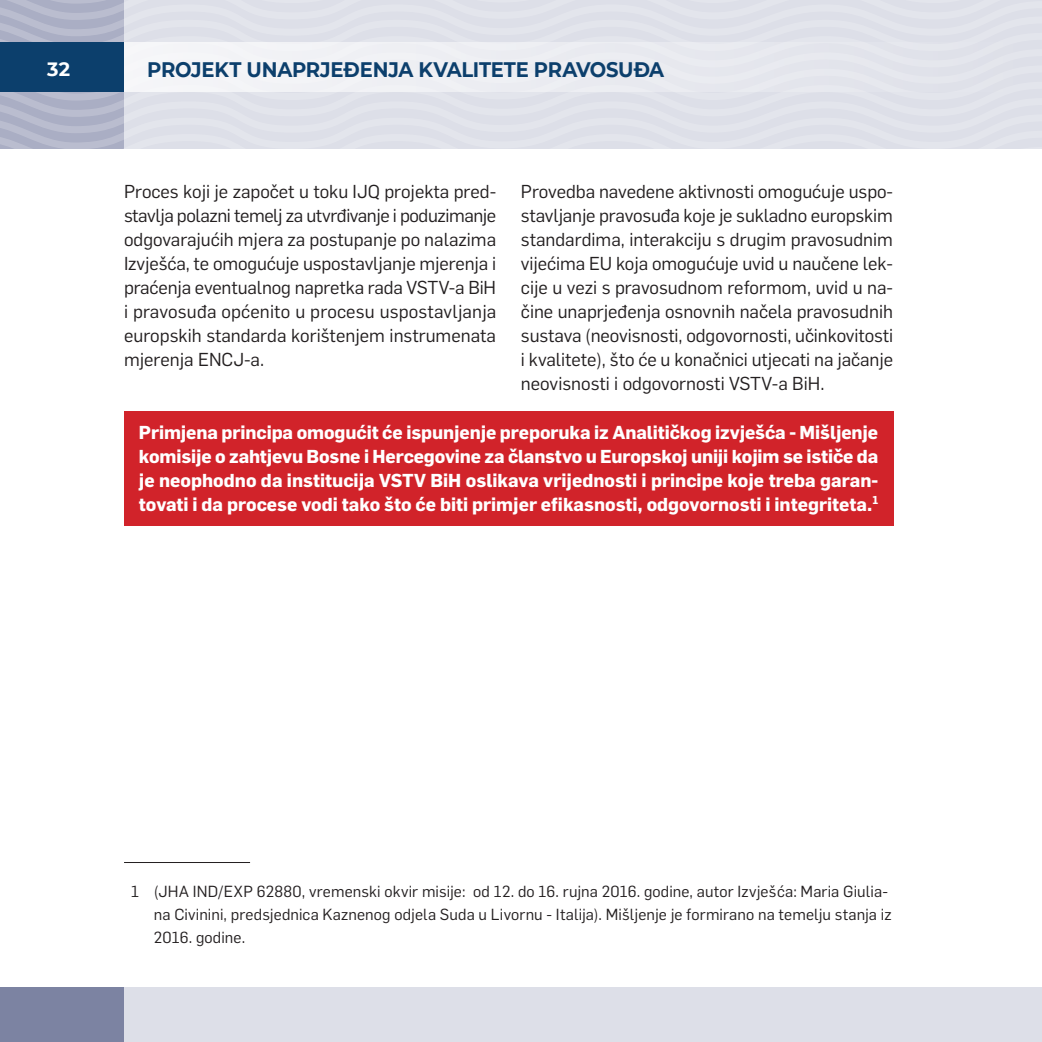
<style>
.page{position:relative;width:1042px;height:1042px;background:#fff}
.page>*{position:absolute;margin:0;border:0;box-sizing:border-box;transform-origin:0 0}
.t1{font:700 21px "Montserrat";letter-spacing:-.01em;color:#0c3f6c;scale:.93 1}
.t2{font:700 19.25px "Montserrat";color:#fff}
.t3{font:18.38px/24.2px "Flama";color:#231f20;text-align:justify}
.t4{font:700 18.38px/24.2px "Flama";color:#fff;text-align:justify}
.t5{font:15.75px/22.8px "Flama";letter-spacing:.01em;color:#231f20}
</style>
<div class="page">
<div style="left:0;top:987px;width:1042px;height:55px;background:#dddfe8"></div>
<div style="left:0;top:987px;width:124px;height:55px;background:#7c83a2"></div>
<hr style="left:124px;top:862px;width:126px;height:1px;background:#231f20">
<div style="left:124px;top:411px;width:769px;height:114px;background:#d1232a"></div>
<svg style="left:0;top:0;width:1042px;height:149px;background:#d6dae4"></svg>
<p class="t2" style="left:47px;top:56px;width:24px">32</p>
<p class="t1" style="left:147px;top:55px;width:557px">PROJEKT UNAPRJEĐENJA KVALITETE PRAVOSUĐA</p>
<p class="t3" style="left:521px;top:178px;width:374px">Provedba navedene aktivnosti omogućuje uspo&shy;stavljanje pravosuđa koje je sukladno europskim standardima, interakciju s drugim pravosudnim vijećima EU koja omogućuje uvid u naučene lek&shy;cije u vezi s pravosudnom reformom, uvid u na&shy;čine unaprjeđenja osnovnih načela pravosudnih sustava (neovisnosti, odgovornosti, učinkovitosti i kvalitete), što će u konačnici utjecati na jačanje neovisnosti i odgovornosti VSTV-a BiH.</p>
<p class="t4" style="left:139px;top:419px;width:741px">Primjena principa omogućit će ispunjenje preporuka iz Analitičkog izvješća - Mišljenje komisije o zahtjevu Bosne i Hercegovine za članstvo u Europskoj uniji kojim se ističe da je neophodno da institucija VSTV BiH oslikava vrijednosti i principe koje treba garan&shy;tovati i da procese vodi tako što će biti primjer efikasnosti, odgovornosti i integriteta.<sup>1</sup></p>
<p class="t3" style="left:124px;top:178px;width:374px">Proces koji je započet u toku IJQ projekta pred&shy;stavlja polazni temelj za utvrđivanje i poduzimanje odgovarajućih mjera za postupanje po nalazima Izvješća, te omogućuje uspostavljanje mjerenja i praćenja eventualnog napretka rada VSTV-a BiH i pravosuđa općenito u procesu uspostavljanja europskih standarda korištenjem instrumenata mjerenja ENCJ-a.</p>
<p class="t5" style="left:154px;top:879px;width:739px;text-indent:-23px">1 (JHA IND/EXP 62880, vremenski okvir misije: od 12. do 16. rujna 2016. godine, autor Izvješća: Maria Giulia&shy;na Civinini, predsjednica Kaznenog odjela Suda u Livornu - Italija). Mišljenje je formirano na temelju stanja iz<br>2016. godine.</p>
</div>
